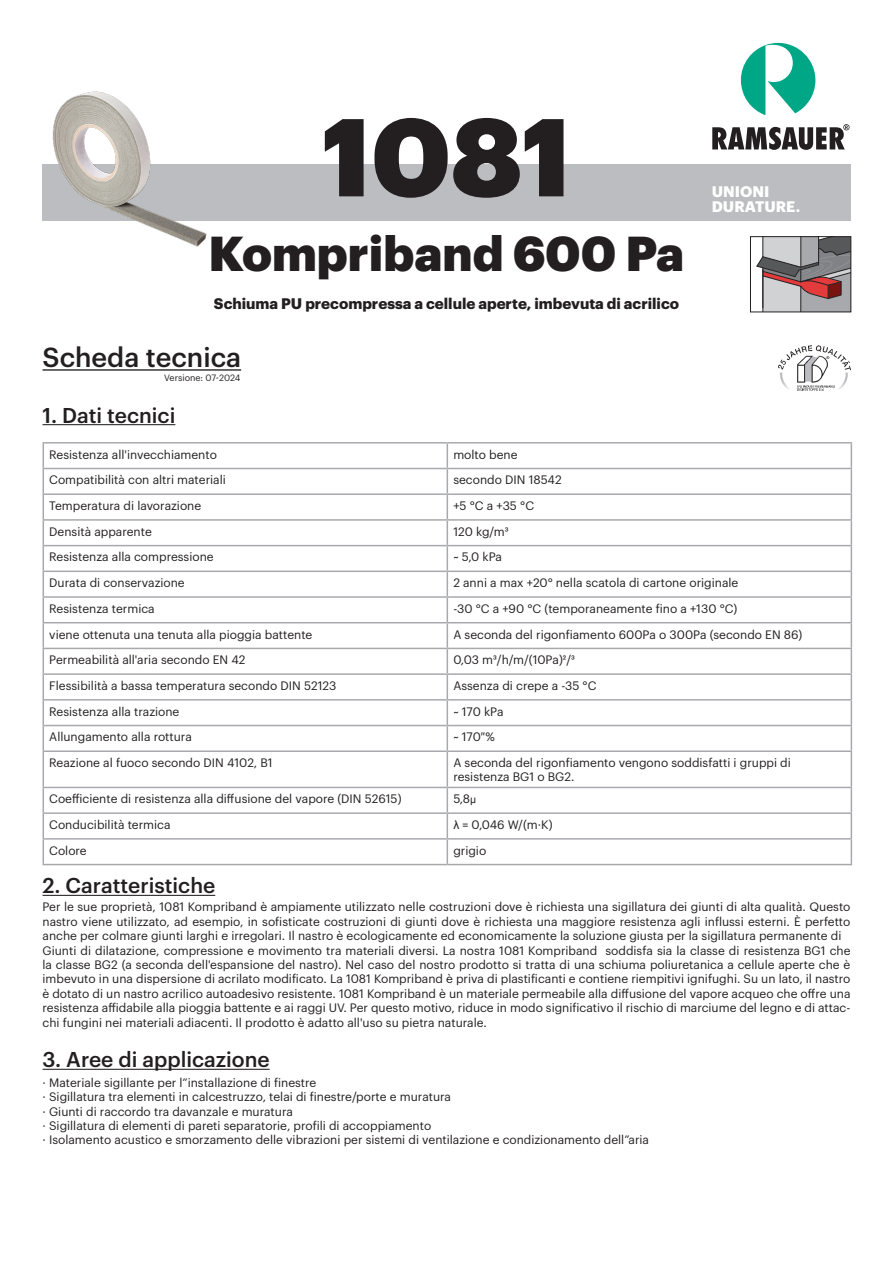
<style>
.page{position:relative;width:893px;height:1263px;background:#fff}
.page>*{position:absolute;margin:0;border:0;box-sizing:border-box;transform-origin:0 0}
.t1{font:900 108px "Graphik";color:#231f20}
.t2{font:900 48px "Graphik";color:#231f20}
.t3{font:500 27px "Graphik";color:#231f20}
.t4{font:500 21px "Graphik";color:#231f20}
.t5{font:700 15px "Graphik";color:#231f20}
.t6{font:700 15px "Graphik";color:#fff}
.t7{font:12px/14.4px "Graphik";color:#231f20;text-align:justify}
.t8{font:9px "Graphik";color:#231f20}
.s1{font-family:"Arial Narrow";font-size:10.5px}
.s2{font-family:"Arial"}
</style>
<div class="page">
<div style="left:43px;top:164px;width:808px;height:57px;background:#bcbdc0"></div>
<hr style="left:43px;top:369px;width:198px;height:2px;background:#231f20">
<hr style="left:43px;top:895px;width:172px;height:1px;background:#231f20">
<hr style="left:43px;top:1069px;width:227px;height:1px;background:#231f20">
<hr style="left:43px;top:424px;width:132px;height:1px;background:#231f20">
<hr style="left:43px;top:442px;width:404px;height:2px;background:#a8a9ad">
<hr style="left:447px;top:442px;width:405px;height:2px;background:#a8a9ad">
<hr style="left:43px;top:468px;width:404px;height:1px;background:#a8a9ad">
<hr style="left:447px;top:468px;width:405px;height:1px;background:#a8a9ad">
<hr style="left:43px;top:493px;width:404px;height:2px;background:#a8a9ad">
<hr style="left:447px;top:493px;width:405px;height:2px;background:#a8a9ad">
<hr style="left:43px;top:519px;width:404px;height:2px;background:#a8a9ad">
<hr style="left:447px;top:519px;width:405px;height:2px;background:#a8a9ad">
<hr style="left:43px;top:545px;width:404px;height:1px;background:#a8a9ad">
<hr style="left:447px;top:545px;width:405px;height:1px;background:#a8a9ad">
<hr style="left:43px;top:570px;width:404px;height:2px;background:#a8a9ad">
<hr style="left:447px;top:570px;width:405px;height:2px;background:#a8a9ad">
<hr style="left:43px;top:596px;width:404px;height:2px;background:#a8a9ad">
<hr style="left:447px;top:596px;width:405px;height:2px;background:#a8a9ad">
<hr style="left:43px;top:622px;width:404px;height:1px;background:#a8a9ad">
<hr style="left:447px;top:622px;width:405px;height:1px;background:#a8a9ad">
<hr style="left:43px;top:648px;width:404px;height:1px;background:#a8a9ad">
<hr style="left:447px;top:648px;width:405px;height:1px;background:#a8a9ad">
<hr style="left:43px;top:673px;width:404px;height:2px;background:#a8a9ad">
<hr style="left:447px;top:673px;width:405px;height:2px;background:#a8a9ad">
<hr style="left:43px;top:699px;width:404px;height:1px;background:#a8a9ad">
<hr style="left:447px;top:699px;width:405px;height:1px;background:#a8a9ad">
<hr style="left:43px;top:725px;width:404px;height:1px;background:#a8a9ad">
<svg style="left:43px;top:444px;width:1px;height:306px"></svg>
<hr style="left:447px;top:725px;width:405px;height:1px;background:#a8a9ad">
<svg style="left:447px;top:444px;width:1px;height:306px"></svg>
<svg style="left:851px;top:444px;width:1px;height:306px"></svg>
<hr style="left:43px;top:750px;width:404px;height:2px;background:#a8a9ad">
<hr style="left:43px;top:752px;width:1px;height:35px;background:#a8a9ad">
<hr style="left:447px;top:750px;width:405px;height:2px;background:#a8a9ad">
<hr style="left:447px;top:752px;width:1px;height:35px;background:#a8a9ad">
<hr style="left:851px;top:752px;width:1px;height:35px;background:#a8a9ad">
<hr style="left:43px;top:787px;width:404px;height:1px;background:#a8a9ad">
<hr style="left:447px;top:787px;width:405px;height:1px;background:#a8a9ad">
<hr style="left:43px;top:812px;width:404px;height:2px;background:#a8a9ad">
<hr style="left:447px;top:812px;width:405px;height:2px;background:#a8a9ad">
<hr style="left:43px;top:838px;width:404px;height:2px;background:#a8a9ad">
<svg style="left:43px;top:788px;width:1px;height:76px"></svg>
<hr style="left:447px;top:838px;width:405px;height:2px;background:#a8a9ad">
<svg style="left:447px;top:788px;width:1px;height:76px"></svg>
<svg style="left:851px;top:788px;width:1px;height:76px"></svg>
<hr style="left:43px;top:864px;width:404px;height:1px;background:#a8a9ad">
<hr style="left:447px;top:864px;width:405px;height:1px;background:#a8a9ad">
<svg style="left:712px;top:124px;width:137px;height:26px"></svg>
<svg style="left:741px;top:43px;width:75px;height:72px"></svg>
<img style="left:52px;top:91px;width:155px;height:156px">
<img style="left:778px;top:345px;width:72px;height:46px">
<svg style="left:756px;top:238px;width:93px;height:72px"></svg>
<div style="left:750px;top:236px;width:101px;height:76px;border:1px solid #231f20"></div>
<p class="t1" style="left:321px;top:73px;width:251px">1081</p>
<p class="t2" style="left:209px;top:216px;width:477px">Kompriband 600 Pa</p>
<p class="t5" style="left:214px;top:292px;width:467px">Schiuma PU precompressa a cellule aperte, imbevuta di acrilico</p>
<p class="t3" style="left:43px;top:337px;width:200px">Scheda tecnica</p>
<p class="t8" style="left:164px;top:371px;width:78px">Versione: 07-2024</p>
<p class="t4" style="left:43px;top:399px;width:134px">1. Dati tecnici</p>
<p class="t6" style="left:712px;top:180px;width:59px">UNIONI</p>
<p class="t6" style="left:712px;top:195px;width:90px">DURATURE.</p>
<p class="t7" style="left:49px;top:446px;width:169px">Resistenza all'invecchiamento</p>
<p class="t7" style="left:453px;top:446px;width:66px">molto bene</p>
<p class="t7" style="left:49px;top:472px;width:178px">Compatibilità con altri materiali</p>
<p class="t7" style="left:453px;top:472px;width:110px">secondo DIN 18542</p>
<p class="t7" style="left:49px;top:497px;width:153px">Temperatura di lavorazione</p>
<p class="t7" style="left:453px;top:497px;width:82px">+5 °C a +35 °C</p>
<p class="t7" style="left:49px;top:523px;width:104px">Densità apparente</p>
<p class="t7" style="left:453px;top:523px;width:57px">120 kg/m³</p>
<p class="t7" style="left:49px;top:549px;width:166px">Resistenza alla compressione</p>
<p class="t7" style="left:453px;top:549px;width:50px">~ 5,0 kPa</p>
<p class="t7" style="left:49px;top:575px;width:137px">Durata di conservazione</p>
<p class="t7" style="left:453px;top:575px;width:287px">2 anni a max +20° nella scatola di cartone originale</p>
<p class="t7" style="left:49px;top:600px;width:107px">Resistenza termica</p>
<p class="t7" style="left:453px;top:600px;width:286px">-30 °C a +90 °C (temporaneamente fino a +130 °C)</p>
<p class="t7" style="left:49px;top:626px;width:265px">viene ottenuta una tenuta alla pioggia battente</p>
<p class="t7" style="left:453px;top:626px;width:350px">A seconda del rigonfiamento 600Pa o 300Pa (secondo EN 86)</p>
<p class="t7" style="left:49px;top:652px;width:198px">Permeabilità all'aria secondo EN 42</p>
<p class="t7" style="left:453px;top:652px;width:123px">0,03 m³/h/m/(10Pa)²/³</p>
<p class="t7" style="left:49px;top:677px;width:289px">Flessibilità a bassa temperatura secondo DIN 52123</p>
<p class="t7" style="left:453px;top:677px;width:145px">Assenza di crepe a -35 °C</p>
<p class="t7" style="left:49px;top:703px;width:132px">Resistenza alla trazione</p>
<p class="t7" style="left:453px;top:703px;width:52px">~ 170 kPa</p>
<p class="t7" style="left:49px;top:729px;width:144px">Allungamento alla rottura</p>
<p class="t7" style="left:453px;top:729px;width:43px">~ 170 %</p>
<p class="t7" style="left:49px;top:754px;width:225px">Reazione al fuoco secondo DIN 4102, B1</p>
<p class="t7" style="left:453px;top:754px;width:339px">A seconda del rigonfiamento vengono soddisfatti i gruppi di</p>
<p class="t7" style="left:453px;top:769px;width:123px">resistenza BG1 o BG2.</p>
<p class="t7" style="left:49px;top:791px;width:354px">Coefficiente di resistenza alla diffusione del vapore (DIN 52615)</p>
<p class="t7" style="left:453px;top:791px;width:24px">5,8<span class="s1">µ</span></p>
<p class="t7" style="left:49px;top:816px;width:123px">Conducibilità termica</p>
<p class="t7" style="left:453px;top:816px;width:101px"><span class="s2">λ</span> = 0,046 W/(m·K)</p>
<p class="t7" style="left:49px;top:842px;width:39px">Colore</p>
<p class="t7" style="left:453px;top:842px;width:34px">grigio</p>
<p class="t4" style="left:43px;top:870px;width:174px">2. Caratteristiche</p>
<p class="t7" style="left:43px;top:899px;width:809px">Per le sue proprietà, 1081 Kompriband è ampiamente utilizzato nelle costruzioni dove è richiesta una sigillatura dei giunti di alta qualità. Questo nastro viene utilizzato, ad esempio, in sofisticate costruzioni di giunti dove è richiesta una maggiore resistenza agli influssi esterni. È perfetto anche per colmare giunti larghi e irregolari. Il nastro è ecologicamente ed economicamente la soluzione giusta per la sigillatura permanente di</p>
<p class="t7" style="left:43px;top:942px;width:809px">Giunti di dilatazione, compressione e movimento tra materiali diversi. La nostra 1081 Kompriband soddisfa sia la classe di resistenza BG1 che la classe BG2 (a seconda dell'espansione del nastro). Nel caso del nostro prodotto si tratta di una schiuma poliuretanica a cellule aperte che è imbevuto in una dispersione di acrilato modificato. La 1081 Kompriband è priva di plastificanti e contiene riempitivi ignifughi. Su un lato, il nastro è dotato di un nastro acrilico autoadesivo resistente. 1081 Kompriband è un materiale permeabile alla diffusione del vapore acqueo che offre una resistenza affidabile alla pioggia battente e ai raggi UV. Per questo motivo, riduce in modo significativo il rischio di marciume del legno e di attac&shy;chi fungini nei materiali adiacenti. Il prodotto è adatto all'uso su pietra naturale.</p>
<p class="t4" style="left:43px;top:1043px;width:229px">3. Aree di applicazione</p>
<p class="t7" style="left:43px;top:1074px;width:275px">· Materiale sigillante per l”installazione di finestre</p>
<p class="t7" style="left:43px;top:1088px;width:410px">· Sigillatura tra elementi in calcestruzzo, telai di finestre/porte e muratura</p>
<p class="t7" style="left:43px;top:1103px;width:252px">· Giunti di raccordo tra davanzale e muratura</p>
<p class="t7" style="left:43px;top:1117px;width:390px">· Sigillatura di elementi di pareti separatorie, profili di accoppiamento</p>
<p class="t7" style="left:43px;top:1132px;width:608px">· Isolamento acustico e smorzamento delle vibrazioni per sistemi di ventilazione e condizionamento dell”aria</p>
</div>
